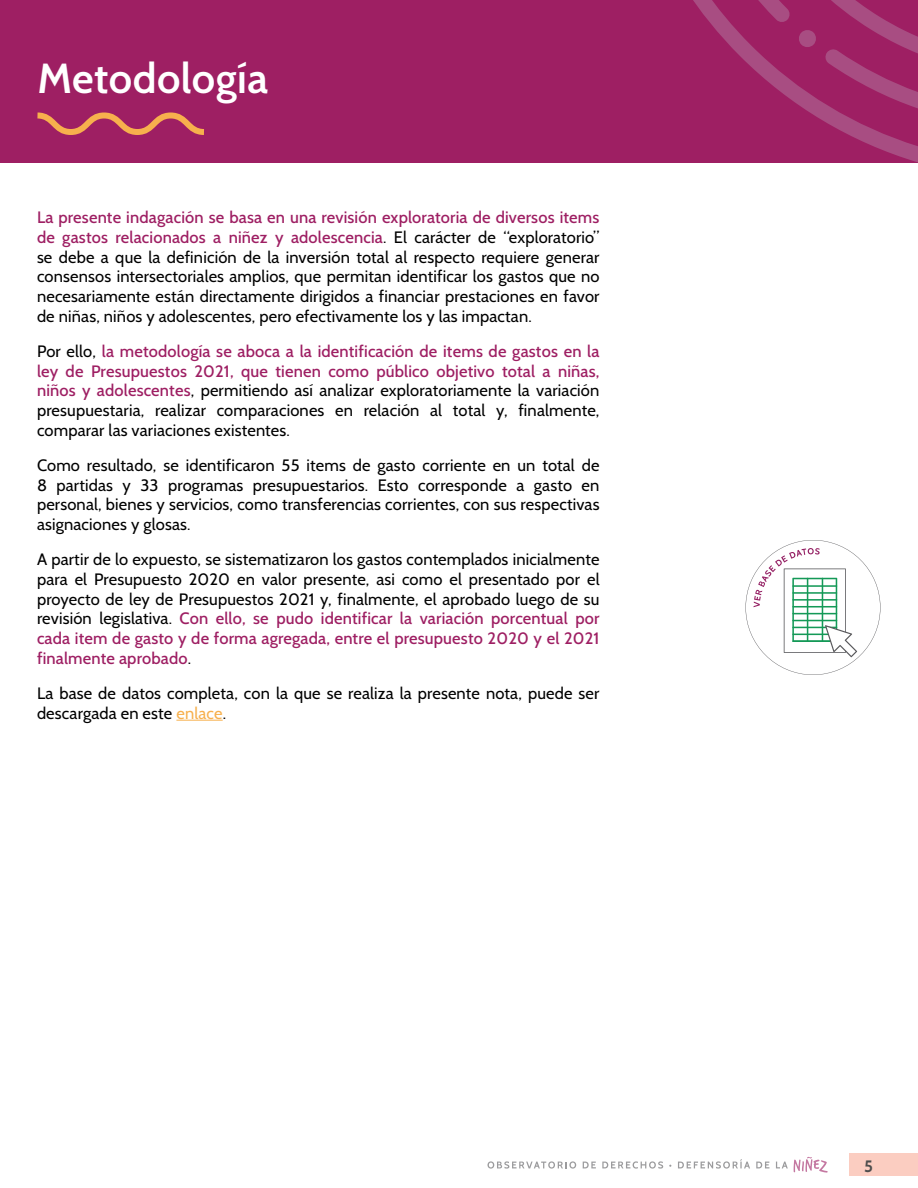
<style>
.page{position:relative;width:918px;height:1188px;background:#fff}
.page>*{position:absolute;margin:0;border:0;box-sizing:border-box;transform-origin:0 0}
.t1{font:600 42px "Cabin";letter-spacing:.01em;color:#fff}
.t2{font:16.5px/19.8px "Cabin";letter-spacing:.01em;color:#000;text-align:justify}
.t3{font:700 16.5px "Cabin";color:#4d4d4d}
.s1{font-weight:500;color:#9e1f63}
.s2{color:#f7b04d}
</style>
<div class="page">
<div style="left:849px;top:1154px;width:69px;height:22px;background:#fbcdc1"></div>
<svg style="left:488px;top:1161px;width:88px;height:8px"></svg>
<svg style="left:583px;top:1162px;width:13px;height:6px"></svg>
<svg style="left:602px;top:1161px;width:61px;height:8px"></svg>
<svg style="left:678px;top:1159px;width:72px;height:10px"></svg>
<svg style="left:756px;top:1162px;width:13px;height:6px"></svg>
<svg style="left:776px;top:1162px;width:12px;height:6px"></svg>
<svg style="left:794px;top:1157px;width:34px;height:16px"></svg>
<div style="left:0;top:0;width:918px;height:162px;background:#9e1f63"></div>
<svg style="left:693px;top:0;width:225px;height:162px"></svg>
<svg style="left:37px;top:112px;width:167px;height:23px"></svg>
<hr style="left:176px;top:720px;width:47px;height:1px;background:#f7b04d">
<svg style="left:746px;top:540px;width:134px;height:135px"></svg>
<h1 class="t1" style="left:38px;top:53px;width:232px">Metodología</h1>
<p class="t2" style="left:37px;top:207px;width:564px"><span class="s1">La presente indagación se basa en una revisión exploratoria de diversos items de gastos relacionados a niñez y adolescencia</span>. El carácter de “exploratorio” se debe a que la definición de la inversión total al respecto requiere generar consensos intersectoriales amplios, que permitan identificar los gastos que no necesariamente están directamente dirigidos a financiar prestaciones en favor de niñas, niños y adolescentes, pero efectivamente los y las impactan.</p>
<p class="t2" style="left:37px;top:341px;width:564px">Por ello, <span class="s1">la metodología se aboca a la identificación de items de gastos en la ley de Presupuestos 2021, que tienen como público objetivo total a niñas, niños y adolescentes</span>, permitiendo así analizar exploratoriamente la variación presupuestaria, realizar comparaciones en relación al total y, finalmente, comparar las variaciones existentes.</p>
<p class="t2" style="left:37px;top:455px;width:564px">Como resultado, se identificaron 55 items de gasto corriente en un total de 8 partidas y 33 programas presupuestarios. Esto corresponde a gasto en personal, bienes y servicios, como transferencias corrientes, con sus respectivas asignaciones y glosas.</p>
<p class="t2" style="left:37px;top:549px;width:564px">A partir de lo expuesto, se sistematizaron los gastos contemplados inicialmente para el Presupuesto 2020 en valor presente, asi como el presentado por el proyecto de ley de Presupuestos 2021 y, finalmente, el aprobado luego de su revisión legislativa. <span class="s1">Con ello, se pudo identificar la variación porcentual por cada item de gasto y de forma agregada, entre el presupuesto 2020 y el 2021 finalmente aprobado</span>.</p>
<p class="t2" style="left:37px;top:683px;width:564px">La base de datos completa, con la que se realiza la presente nota, puede ser descargada en este <span class="s2">enlace</span>.</p>
<p class="t3" style="left:864px;top:1156px;width:10px">5</p>
</div>
